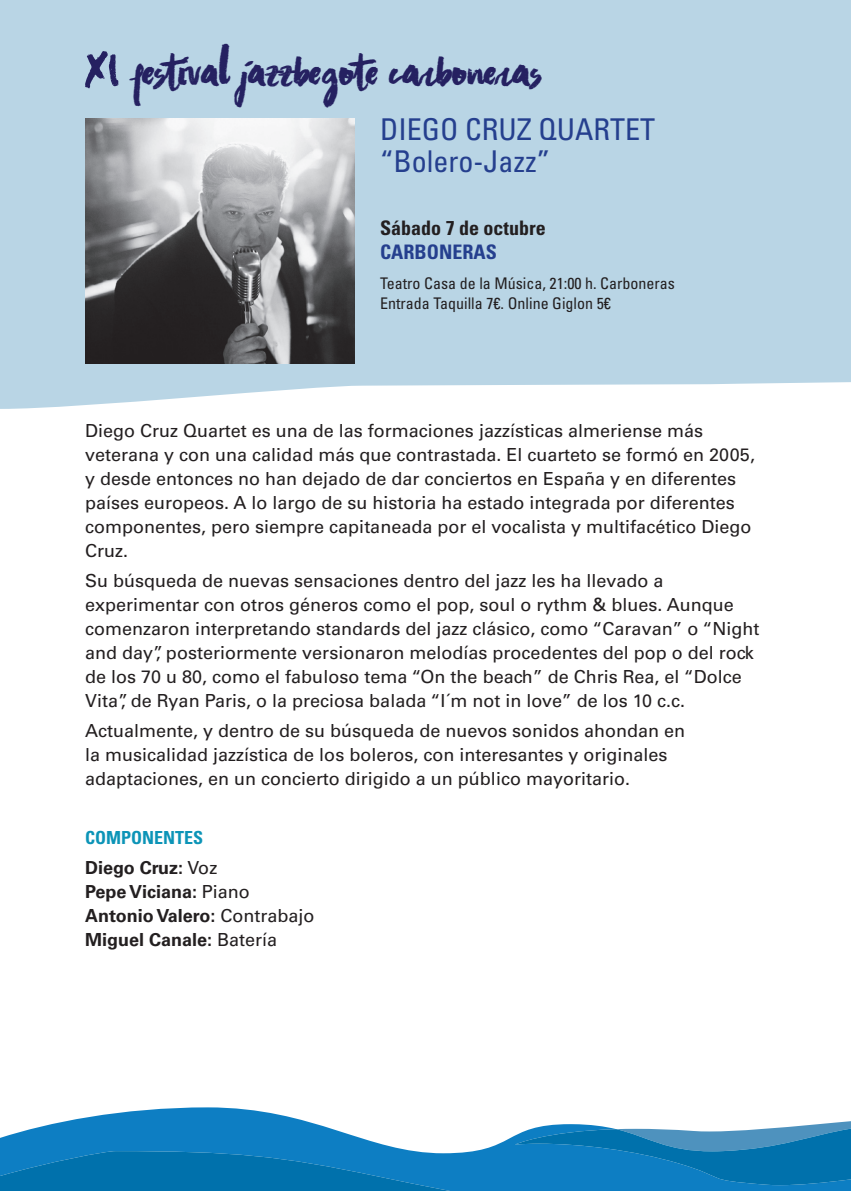
<style>
.page{position:relative;width:851px;height:1191px;background:#fff}
.page>*{position:absolute;margin:0;border:0;box-sizing:border-box;transform-origin:0 0}
.t1{font:42px "Asphalts Brush";color:#252161}
.t2{font:condensed 30px/32px "Univers LT Std";color:#253f8e}
.t3{font:700 condensed 20px "Univers LT Std";color:#231f20}
.t4{font:700 condensed 20px "Univers LT Std";color:#253f8e}
.t5{font:18px/24px "Univers LT Std";color:#231f20}
.t6{font:700 18px/24px "Univers LT Std";color:#231f20}
.t7{font:700 condensed 18px/29.6px "Univers LT Std";color:#0c94b7}
.t8{font:condensed 16px/19.2px "Univers LT Std";color:#231f20}
.s1{font-stretch:normal;color:#231f20}
.s2{font-weight:400;font-stretch:normal;color:#231f20}
.s3{font-weight:400}
</style>
<div class="page">
<div style="left:0;top:0;width:850px;height:409px;background:#b9d5e5"></div>
<svg style="left:85px;top:51px;width:33px;height:37px"></svg>
<svg style="left:0;top:1107px;width:850px;height:84px;fill:#0d7ec3"></svg>
<svg style="left:0;top:1151px;width:450px;height:40px;background:#0575b3"></svg>
<svg style="left:514px;top:1121px;width:336px;height:64px;background:#2c8abf"></svg>
<img style="left:85px;top:118px;width:269px;height:246px">
<h1 class="t1" style="left:134px;top:42px;width:409px">festival jazzbegote carboneras</h1>
<h2 class="t2" style="left:380px;top:113px;width:277px">DIEGO CRUZ QUARTET “Bolero-Jazz”</h2>
<p class="t3" style="left:380px;top:215px;width:167px">Sábado 7 de octubre</p>
<p class="t4" style="left:380px;top:239px;width:118px">CARBONERAS</p>
<p class="t8" style="left:380px;top:274px;width:296px">Teatro Casa de la Música, 21:00 h. Carboneras<br>Entrada Taquilla 7€. Online Giglon 5€</p>
<p class="t5" style="left:85px;top:419px;width:671px">Diego Cruz Quartet es una de las formaciones jazzísticas almeriense más veterana y con una calidad más que contrastada. El cuarteto se formó en 2005, y desde entonces no han dejado de dar conciertos en España y en diferentes países europeos. A lo largo de su historia ha estado integrada por diferentes componentes, pero siempre capitaneada por el vocalista y multifacético Diego Cruz.</p>
<p class="t5" style="left:85px;top:569px;width:675px">Su búsqueda de nuevas sensaciones dentro del jazz les ha llevado a experimentar con otros géneros como el pop, soul o rythm &amp; blues. Aunque comenzaron interpretando standards del jazz clásico, como “Caravan” o “Night and day”, posteriormente versionaron melodías procedentes del pop o del rock de los 70 u 80, como el fabuloso tema “On the beach” de Chris Rea, el “Dolce Vita”, de Ryan Paris, o la preciosa balada “I´m not in love” de los 10 c.c.</p>
<p class="t5" style="left:85px;top:718px;width:601px">Actualmente, y dentro de su búsqueda de nuevos sonidos ahondan en la musicalidad jazzística de los boleros, con interesantes y originales adaptaciones, en un concierto dirigido a un público mayoritario.</p>
<p class="t7" style="left:85px;top:823px;width:134px">COMPONENTES<br><span class="s1">Diego Cruz:</span> <span class="s2">Voz</span></p>
<p class="t6" style="left:85px;top:879px;width:231px">Pepe Viciana: <span class="s3">Piano<br></span>Antonio Valero: <span class="s3">Contrabajo<br></span>Miguel Canale: <span class="s3">Batería</span></p>
</div>
